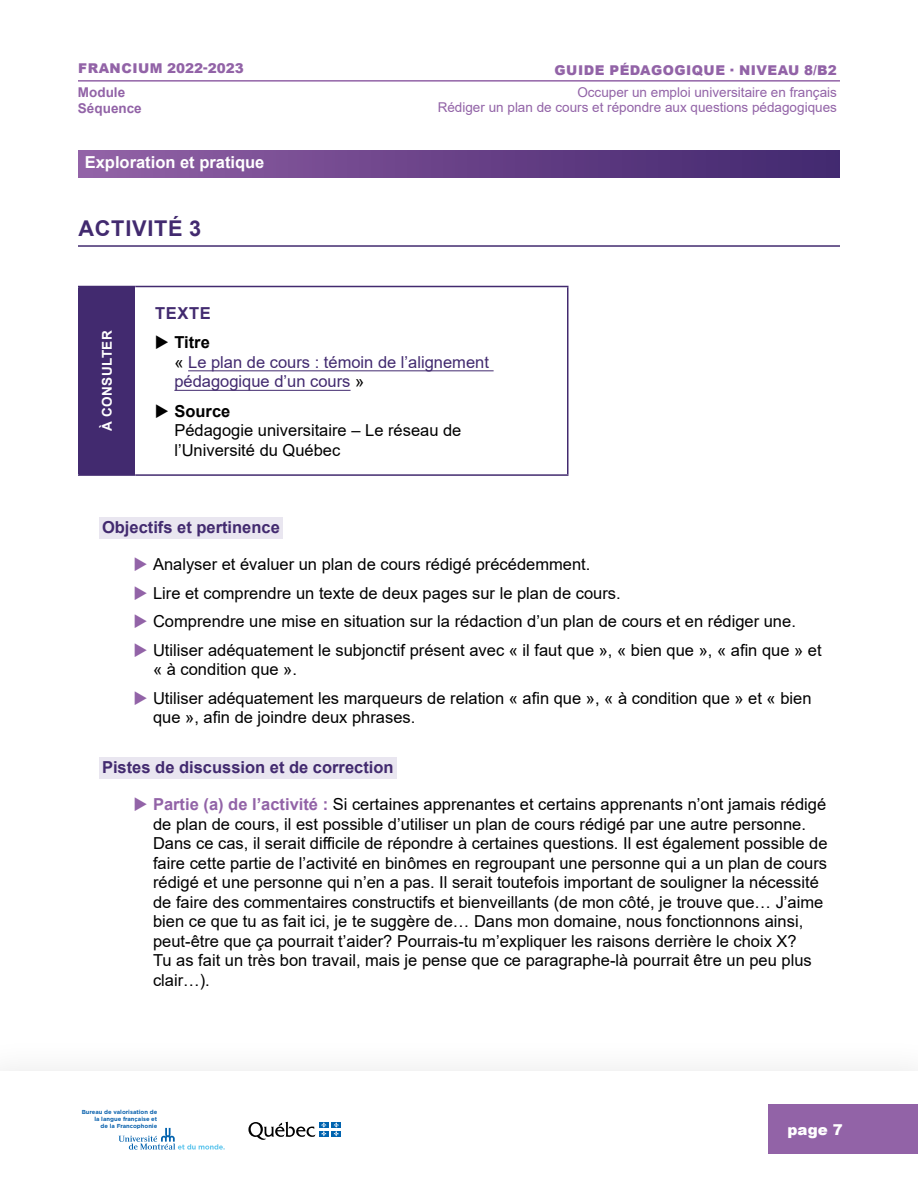
<style>
.page{position:relative;width:918px;height:1188px;background:#fff}
.page>*{position:absolute;margin:0;border:0;box-sizing:border-box;transform-origin:0 0}
.t1{font:700 21.75px "Arial";letter-spacing:.035em;color:#422a6f}
.t2{font:16.5px/19.5px "Arial";color:#000}
.t3{font:16.5px/19.5px "Arial";color:#422a6f}
.t4{font:700 16.5px "Arial";color:#422a6f}
.t5{font:700 16.5px "Arial";color:#fff}
.t6{font:900 15px "Arial";color:#fff}
.t7{font:13.5px "Arial";color:#9263a7}
.t8{font:900 13.5px "Arial";letter-spacing:.035em;color:#9263a7}
.t9{font:700 13.5px "Arial";color:#9263a7}
.t10{font:700 13.5px "Arial";letter-spacing:.035em;color:#fff}
.t11{font:700 5.85px/6.8px "Gotham";color:#0f65af;text-align:right}
.s1{color:#000}
.s2{font-weight:700;color:#000}
.s3{font-weight:700}
.s4{color:#9263a7}
.s5{font-weight:700;color:#9263a7}
</style>
<div class="page">
<div style="left:768px;top:1105px;width:150px;height:49px;background:#9263a7"></div>
<hr style="left:78px;top:80px;width:228px;height:2px;background:#9263a7">
<hr style="left:306px;top:80px;width:534px;height:2px;background:#9263a7">
<div style="left:78px;top:150px;width:762px;height:27px;background:linear-gradient(to right,#9261a5,#40266d)"></div>
<hr style="left:78px;top:245px;width:762px;height:2px;background:#422a6f">
<div style="left:99px;top:518px;width:184px;height:21px;background:#e9e6f0"></div>
<div style="left:99px;top:758px;width:298px;height:21px;background:#e9e6f0"></div>
<div style="left:79px;top:286px;width:56px;height:189px;background:#422a6f"></div>
<hr style="left:78px;top:286px;width:57px;height:1px;background:#422a6f">
<hr style="left:78px;top:287px;width:2px;height:187px;background:#422a6f">
<hr style="left:135px;top:286px;width:434px;height:1px;background:#422a6f">
<hr style="left:567px;top:287px;width:1px;height:187px;background:#422a6f">
<hr style="left:78px;top:474px;width:57px;height:2px;background:#422a6f">
<hr style="left:135px;top:474px;width:434px;height:2px;background:#422a6f">
<hr style="left:188px;top:370px;width:306px;height:1px;background:#422a6f">
<hr style="left:174px;top:390px;width:177px;height:1px;background:#422a6f">
<div style="left:319px;top:1122px;width:10px;height:6px;background:#0063af"></div>
<div style="left:331px;top:1122px;width:10px;height:6px;background:#0063af"></div>
<div style="left:319px;top:1131px;width:10px;height:6px;background:#0063af"></div>
<svg style="left:248px;top:1122px;width:78px;height:18px"></svg>
<div style="left:331px;top:1131px;width:10px;height:6px;background:#0063af"></div>
<svg style="left:334px;top:1122px;width:5px;height:14px"></svg>
<svg style="left:119px;top:1128px;width:106px;height:22px"></svg>
<p class="t8" style="left:78px;top:59px;width:167px">FRANCIUM 2022-2023</p>
<p class="t8" style="left:555px;top:60px;width:284px">GUIDE PÉDAGOGIQUE · NIVEAU 8/B2</p>
<p class="t9" style="left:78px;top:82px;width:49px">Module</p>
<p class="t7" style="left:577px;top:83px;width:261px">Occuper un emploi universitaire en français</p>
<p class="t9" style="left:78px;top:99px;width:65px">Séquence</p>
<p class="t7" style="left:438px;top:98px;width:401px">Rédiger un plan de cours et répondre aux questions pédagogiques</p>
<p class="t5" style="left:85px;top:151px;width:181px">Exploration et pratique</p>
<h1 class="t1" style="left:78px;top:213px;width:124px">ACTIVITÉ 3</h1>
<p class="t10" style="left:98px;top:431px;width:102px;rotate:-90deg">À CONSULTER</p>
<p class="t4" style="left:155px;top:302px;width:57px">TEXTE</p>
<p class="t3" style="left:174px;top:333px;width:316px;text-indent:-20px"><span class="s1">◆</span> <span class="s2">Titre<br></span><span class="s1">«</span> Le plan de cours : témoin de l’alignement pédagogique d’un cours <span class="s1">»</span></p>
<p class="t2" style="left:174px;top:401px;width:289px;text-indent:-20px">◆ <span class="s3">Source<br></span>Pédagogie universitaire – Le réseau de l’Université du Québec</p>
<p class="t4" style="left:102px;top:515px;width:179px">Objectifs et pertinence</p>
<p class="t2" style="left:133px;top:554px;width:458px"><span class="s4">◆</span> Analyser et évaluer un plan de cours rédigé précédemment.</p>
<p class="t2" style="left:134px;top:583px;width:489px"><span class="s4">◆</span> Lire et comprendre un texte de deux pages sur le plan de cours.</p>
<p class="t2" style="left:134px;top:611px;width:664px"><span class="s4">◆</span> Comprendre une mise en situation sur la rédaction d’un plan de cours et en rédiger une.</p>
<p class="t2" style="left:153px;top:640px;width:670px;text-indent:-20px"><span class="s4">◆</span> Utiliser adéquatement le subjonctif présent avec « il faut que », « bien que », « afin que » et « à condition que ».</p>
<p class="t2" style="left:153px;top:688px;width:660px;text-indent:-20px"><span class="s4">◆</span> Utiliser adéquatement les marqueurs de relation « afin que », « à condition que » et « bien que », afin de joindre deux phrases.</p>
<p class="t4" style="left:102px;top:755px;width:293px">Pistes de discussion et de correction</p>
<p class="t2" style="left:153px;top:794px;width:676px;text-indent:-20px"><span class="s4">◆</span> <span class="s5">Partie (a) de l’activité :</span> Si certaines apprenantes et certains apprenants n’ont jamais rédigé de plan de cours, il est possible d’utiliser un plan de cours rédigé par une autre personne.<br>Dans ce cas, il serait difficile de répondre à certaines questions. Il est également possible de faire cette partie de l’activité en binômes en regroupant une personne qui a un plan de cours rédigé et une personne qui n’en a pas. Il serait toutefois important de souligner la nécessité de faire des commentaires constructifs et bienveillants (de mon côté, je trouve que… J’aime bien ce que tu as fait ici, je te suggère de… Dans mon domaine, nous fonctionnons ainsi, peut-être que ça pourrait t’aider? Pourrais-tu m’expliquer les raisons derrière le choix X?<br>Tu as fait un très bon travail, mais je pense que ce paragraphe-là pourrait être un peu plus clair…).</p>
<p class="t11" style="left:82px;top:1109px;width:77px">Bureau de valorisation de la langue française et<br>de la Francophonie</p>
<p class="t6" style="left:788px;top:1119px;width:57px">page 7</p>
</div>
